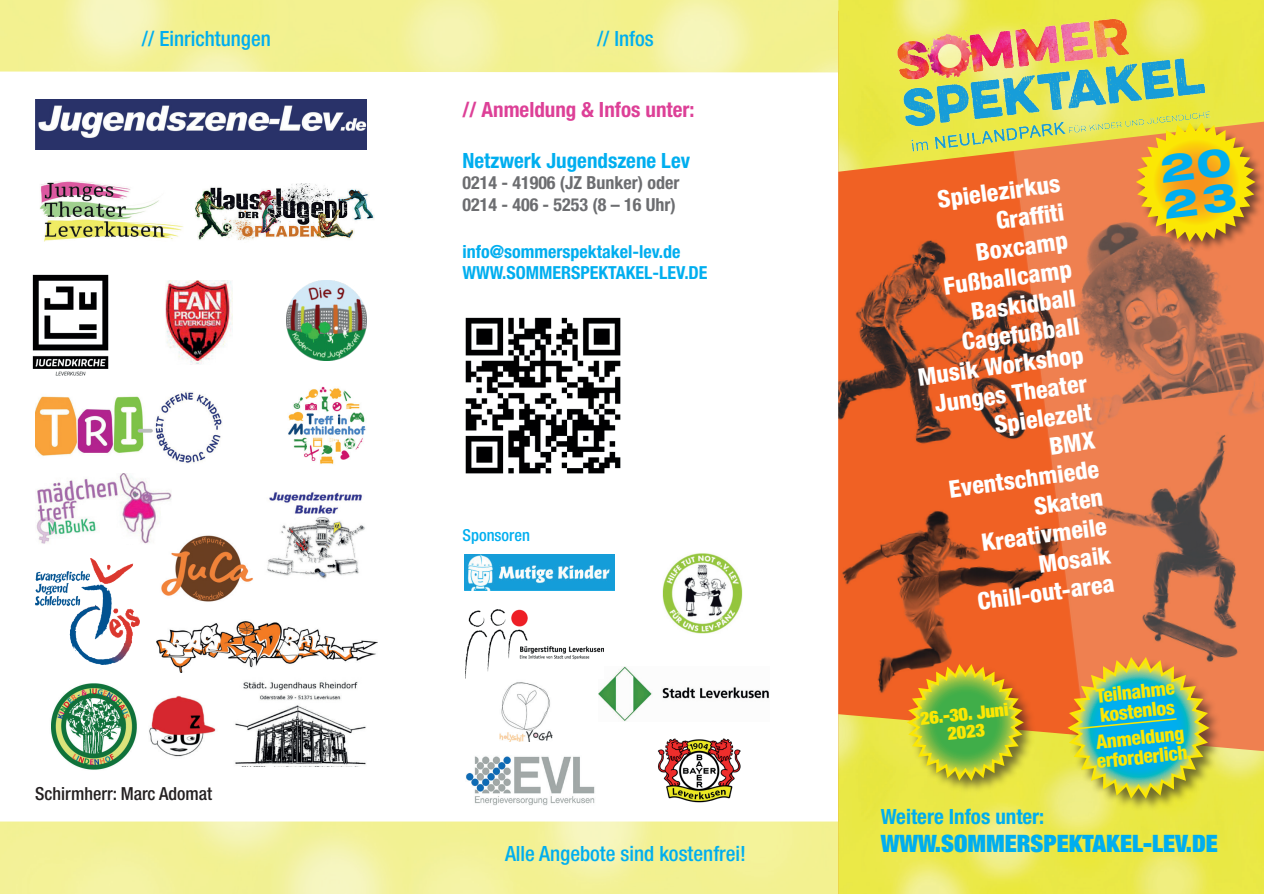
<style>
.page{position:relative;width:1264px;height:894px;background:#fff}
.page>*{position:absolute;margin:0;border:0;box-sizing:border-box;transform-origin:0 0}
.t1{font:800 expanded 39px/36px "Helvetica Neue LT Pro";color:#00aeef}
.t2{font:800 condensed 24px/28.8px "Helvetica Neue LT Pro";color:#fff;text-align:right}
.t3{font:900 condensed 24px "Helvetica Neue LT Pro";color:#00aeef}
.t4{font:500 condensed 21px "Helvetica Neue LT Pro";color:#00aeef}
.t5{font:700 condensed 21px "Helvetica Neue LT Pro";color:#00aeef}
.t6{font:700 condensed 21px "Helvetica Neue LT Pro";color:#dd4097}
.t7{font:800 condensed 19.5px/19.5px "Helvetica Neue LT Pro";color:#fbe704}
.t8{font:700 condensed 18px/21.6px "Helvetica Neue LT Pro";color:#00aeef}
.t9{font:700 condensed 18px/21.6px "Helvetica Neue LT Pro";color:#6c6d70}
.t10{font:500 condensed 18px "Helvetica Neue LT Pro";color:#231f20}
.t11{font:900 condensed 18px/18px "Helvetica Neue LT Pro";color:#fbe704;text-align:center}
.t12{font:500 condensed 16.5px "Helvetica Neue LT Pro";color:#00aeef}
</style>
<div class="page">
<img style="left:838px;top:172px;width:425px;height:541px">
<img style="left:838px;top:0;width:425px;height:172px">
<img style="left:838px;top:713px;width:425px;height:180px">
<img style="left:891px;top:6px;width:325px;height:175px">
<div style="left:1136px;top:123px;width:127px;height:129px;background:#231f20;opacity:.6"></div>
<svg style="left:1133px;top:120px;width:124px;height:124px"></svg>
<div style="left:1067px;top:657px;width:155px;height:154px;background:#231f20;opacity:.6"></div>
<svg style="left:1065px;top:654px;width:146px;height:146px"></svg>
<img style="left:465px;top:317px;width:156px;height:157px">
<div style="left:907px;top:664px;width:130px;height:129px;background:#231f20;opacity:.6"></div>
<svg style="left:904px;top:661px;width:122px;height:122px"></svg>
<img style="left:35px;top:99px;width:332px;height:50px">
<img style="left:195px;top:183px;width:179px;height:57px">
<img style="left:286px;top:280px;width:81px;height:80px">
<img style="left:35px;top:391px;width:187px;height:72px">
<img style="left:36px;top:473px;width:135px;height:71px">
<img style="left:149px;top:696px;width:67px;height:61px">
<img style="left:156px;top:621px;width:221px;height:51px">
<img style="left:165px;top:280px;width:67px;height:84px">
<img style="left:35px;top:558px;width:105px;height:105px">
<img style="left:288px;top:386px;width:78px;height:78px">
<img style="left:267px;top:492px;width:98px;height:87px">
<img style="left:160px;top:533px;width:93px;height:69px">
<img style="left:235px;top:682px;width:131px;height:83px">
<img style="left:40px;top:181px;width:143px;height:60px">
<img style="left:51px;top:683px;width:86px;height:87px">
<img style="left:662px;top:553px;width:81px;height:81px">
<img style="left:657px;top:738px;width:84px;height:65px">
<img style="left:466px;top:756px;width:129px;height:49px">
<img style="left:598px;top:666px;width:171px;height:55px">
<img style="left:499px;top:682px;width:54px;height:58px">
<img style="left:464px;top:554px;width:150px;height:36px">
<img style="left:465px;top:609px;width:138px;height:68px">
<img style="left:32px;top:274px;width:77px;height:102px">
<p class="t4" style="left:142px;top:26px;width:130px">// Einrichtungen</p>
<p class="t4" style="left:597px;top:26px;width:58px">// Infos</p>
<p class="t6" style="left:462px;top:97px;width:233px">// Anmeldung &amp; Infos unter:</p>
<p class="t5" style="left:462px;top:148px;width:229px">Netzwerk Jugendszene Lev</p>
<p class="t9" style="left:462px;top:172px;width:218px">0214 - 41906 (JZ Bunker) oder<br>0214 - 406 - 5253 (8 – 16 Uhr)</p>
<p class="t8" style="left:462px;top:240px;width:247px">info@sommerspektakel-lev.de<br>WWW.SOMMERSPEKTAKEL-LEV.DE</p>
<p class="t10" style="left:35px;top:782px;width:178px">Schirmherr: Marc Adomat</p>
<p class="t12" style="left:462px;top:525px;width:69px">Sponsoren</p>
<p class="t4" style="left:505px;top:840px;width:242px">Alle Angebote sind kostenfrei!</p>
<p class="t2" style="left:891px;top:191px;width:169px;rotate:-8deg">Spielezirkus<br>Graffi ti<br>Boxcamp<br>Fußballcamp<br>Baskidball<br>Cagefußball<br>Musik Workshop<br>Junges Theater<br>Spielezelt<br>BMX<br>Eventschmiede<br>Skaten<br>Kreativmeile<br>Mosaik<br>Chill-out-area</p>
<h1 class="t1" style="left:1157px;top:150px;width:75px;rotate:-7deg">20<br>23</h1>
<p class="t11" style="left:919px;top:708px;width:90px;rotate:-6deg">26.-30. Juni<br>2023</p>
<p class="t7" style="left:1094px;top:685px;width:81px;rotate:-6deg">Teilnahme kostenlos</p>
<p class="t7" style="left:1093px;top:731px;width:93px;rotate:-6deg">Anmeldung erforderlich</p>
<p class="t5" style="left:880px;top:803px;width:165px">Weitere Infos unter:</p>
<p class="t3" style="left:880px;top:827px;width:339px">WWW.SOMMERSPEKTAKEL-LEV.DE</p>
</div>
